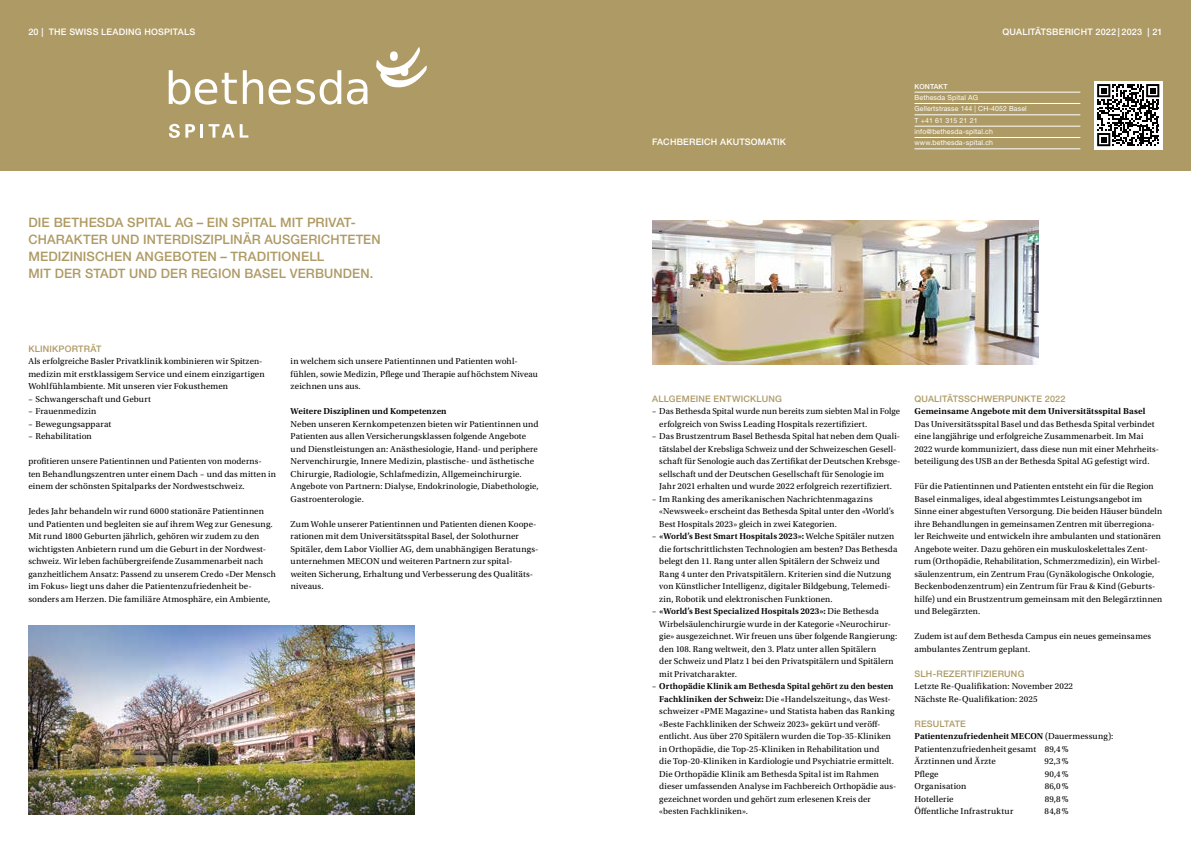
<style>
.page{position:relative;width:1191px;height:842px;background:#fff}
.page>*{position:absolute;margin:0;border:0;box-sizing:border-box;transform-origin:0 0}
.t1{font:500 13px/17px "Helvetica Neue LT Pro";letter-spacing:.01em;color:#ae9a64}
.t2{font:9px/12.5px "Utopia Std";letter-spacing:.01em;color:#000}
.t3{font:500 9px "Helvetica Neue LT Std";letter-spacing:.02em;color:#ae9a64}
.t4{font:600 9px "Utopia Std";letter-spacing:.01em;color:#000}
.t5{font:500 9px "Helvetica Neue LT Std";letter-spacing:.02em;color:#fff}
.t6{font:9px "Utopia Std";letter-spacing:.03em;color:#000}
.t7{font:7px/11.3px "Helvetica Neue LT Std";letter-spacing:.02em;color:#fff}
.t8{font:500 7px "Helvetica Neue LT Std";letter-spacing:.02em;color:#fff}
.s1{font-weight:600}
</style>
<div class="page">
<div style="left:0;top:0;width:1191px;height:171px;background:#ae9a64"></div>
<img style="left:652px;top:220px;width:386px;height:144px">
<img style="left:28px;top:625px;width:387px;height:189px">
<svg style="left:376px;top:47px;width:51px;height:41px"></svg>
<svg style="left:169px;top:70px;width:68px;height:35px"></svg>
<svg style="left:243px;top:70px;width:98px;height:35px"></svg>
<svg style="left:347px;top:79px;width:20px;height:26px"></svg>
<svg style="left:169px;top:124px;width:26px;height:14px"></svg>
<hr style="left:200px;top:124px;width:3px;height:14px;background:#fff">
<svg style="left:208px;top:124px;width:40px;height:14px"></svg>
<hr style="left:914px;top:92px;width:166px;height:1px;background:#fff">
<hr style="left:914px;top:103px;width:166px;height:1px;background:#fff">
<hr style="left:914px;top:115px;width:166px;height:1px;background:#fff">
<hr style="left:914px;top:126px;width:166px;height:1px;background:#fff">
<hr style="left:914px;top:137px;width:166px;height:1px;background:#fff">
<hr style="left:914px;top:148px;width:166px;height:1px;background:#fff">
<div style="left:1093px;top:81px;width:69px;height:68px;background:#fff"></div>
<svg style="left:1097px;top:84px;width:62px;height:62px"></svg>
<p class="t5" style="left:28px;top:26px;width:168px">20 | THE SWISS LEADING HOSPITALS</p>
<p class="t5" style="left:1002px;top:26px;width:162px">QUALITÄTSBERICHT 2022 | 2023 | 21</p>
<p class="t8" style="left:914px;top:82px;width:35px">KONTAKT</p>
<p class="t7" style="left:914px;top:92px;width:114px">Bethesda Spital AG<br>Gellertstrasse 144 | CH-4052 Basel<br>T +41 61 315 21 21 info@bethesda-spital.ch</p>
<h1 class="t1" style="left:28px;top:214px;width:354px">DIE BETHESDA SPITAL AG – EIN SPITAL MIT PRIVAT-CHARAKTER UND INTERDISZIPLINÄR AUSGERICHTETEN MEDIZINISCHEN ANGEBOTEN – TRADITIONELL<br>MIT DER STADT UND DER REGION BASEL VERBUNDEN.</h1>
<p class="t3" style="left:28px;top:343px;width:75px">KLINIKPORTRÄT</p>
<p class="t2" style="left:28px;top:355px;width:238px">Als erfolgreiche Basler Privatklinik kombinieren wir Spitzen&shy;medizin mit erstklassigem Service und einem einzigartigen<br>Wohlfühlambiente. Mit unseren vier Fokusthemen</p>
<p class="t2" style="left:28px;top:393px;width:124px">– Schwangerschaft und Geburt</p>
<p class="t2" style="left:28px;top:405px;width:70px">– Frauenmedizin</p>
<p class="t2" style="left:28px;top:418px;width:84px">– Bewegungsapparat</p>
<p class="t2" style="left:28px;top:430px;width:65px">– Rehabilitation</p>
<p class="t2" style="left:28px;top:455px;width:249px">profitieren unsere Patientinnen und Patienten von moderns&shy;ten Behandlungszentren unter einem Dach – und das mitten in einem der schönsten Spitalparks der Nordwestschweiz.</p>
<p class="t2" style="left:28px;top:505px;width:249px">Jedes Jahr behandeln wir rund 6000 stationäre Patientinnen und Patienten und begleiten sie auf ihrem Weg zur Genesung.<br>Mit rund 1800 Geburten jährlich, gehören wir zudem zu den wichtigsten Anbietern rund um die Geburt in der Nordwest&shy;schweiz. Wir leben fachübergreifende Zusammenarbeit nach ganzheitlichem Ansatz: Passend zu unserem Credo «Der Mensch im Fokus» liegt uns daher die Patientenzufriedenheit be&shy;sonders am Herzen. Die familiäre Atmosphäre, ein Ambiente,</p>
<p class="t2" style="left:291px;top:355px;width:249px">in welchem sich unsere Patientinnen und Patienten wohl&shy;fühlen, sowie Medizin, Pflege und Therapie auf höchstem Niveau zeichnen uns aus.</p>
<p class="t4" style="left:291px;top:406px;width:157px">Weitere Disziplinen und Kompetenzen</p>
<p class="t2" style="left:291px;top:418px;width:249px">Neben unseren Kernkompetenzen bieten wir Patientinnen und Patienten aus allen Versicherungsklassen folgende Angebote und Dienstleistungen an: Anästhesiologie, Hand- und periphere Nervenchirurgie, Innere Medizin, plastische- und ästhetische Chirurgie, Radiologie, Schlafmedizin, Allgemeinchirurgie.<br>Angebote von Partnern: Dialyse, Endokrinologie, Diabethologie, Gastroenterologie.</p>
<p class="t2" style="left:291px;top:518px;width:248px">Zum Wohle unserer Patientinnen und Patienten dienen Koope&shy;rationen mit dem Universitätsspital Basel, der Solothurner Spitäler, dem Labor Viollier AG, dem unabhängigen Beratungs&shy;unternehmen MECON und weiteren Partnern zur spital&shy;weiten Sicherung, Erhaltung und Verbesserung des Qualitäts&shy;niveaus.</p>
<p class="t5" style="left:652px;top:137px;width:135px">FACHBEREICH AKUTSOMATIK</p>
<p class="t7" style="left:914px;top:137px;width:80px">www.bethesda-spital.ch</p>
<p class="t3" style="left:652px;top:393px;width:131px">ALLGEMEINE ENTWICKLUNG</p>
<p class="t2" style="left:659px;top:405px;width:242px;text-indent:-7px">– Das Bethesda Spital wurde nun bereits zum siebten Mal in Folge erfolgreich von Swiss Leading Hospitals rezertifiziert.</p>
<p class="t2" style="left:659px;top:430px;width:241px;text-indent:-7px">– Das Brustzentrum Basel Bethesda Spital hat neben dem Quali&shy;tätslabel der Krebsliga Schweiz und der Schweizeschen Gesell&shy;schaft für Senologie auch das Zertifikat der Deutschen Krebsge&shy;sellschaft und der Deutschen Gesellschaft für Senologie im Jahr 2021 erhalten und wurde 2022 erfolgreich rezertifiziert.</p>
<p class="t2" style="left:659px;top:493px;width:236px;text-indent:-7px">– Im Ranking des amerikanischen Nachrichtenmagazins «Newsweek» erscheint das Bethesda Spital unter den «World’s<br>Best Hospitals 2023» gleich in zwei Kategorien.</p>
<p class="t2" style="left:659px;top:530px;width:240px;text-indent:-7px">– <span class="s1">«World’s Best Smart Hospitals 2023»:</span> Welche Spitäler nutzen die fortschrittlichsten Technologien am besten? Das Bethesda belegt den 11. Rang unter allen Spitälern der Schweiz und Rang 4 unter den Privatspitälern. Kriterien sind die Nutzung von Künstlicher Intelligenz, digitaler Bildgebung, Telemedi&shy;zin, Robotik und elektronischen Funktionen.</p>
<p class="t2" style="left:659px;top:605px;width:239px;text-indent:-7px">– <span class="s1">«World’s Best Specialized Hospitals 2023»:</span> Die Bethesda Wirbelsäulenchirurgie wurde in der Kategorie «Neurochirur&shy;gie» ausgezeichnet. Wir freuen uns über folgende Rangierung: den 108. Rang weltweit, den 3. Platz unter allen Spitälern<br>der Schweiz und Platz 1 bei den Privatspitälern und Spitälern mit Privatcharakter.</p>
<p class="t2" style="left:659px;top:680px;width:238px;text-indent:-7px">– <span class="s1">Orthopädie Klinik am Bethesda Spital gehört zu den besten Fachkliniken der Schweiz:</span> Die «Handelszeitung», das West&shy;schweizer «PME Magazine» und Statista haben das Ranking «Beste Fachkliniken der Schweiz 2023» gekürt und veröff&shy;entlicht. Aus über 270 Spitälern wurden die Top-35-Kliniken in Orthopädie, die Top-25-Kliniken in Rehabilitation und<br>die Top-20-Kliniken in Kardiologie und Psychiatrie ermittelt.<br>Die Orthopädie Klinik am Bethesda Spital ist im Rahmen dieser umfassenden Analyse im Fachbereich Orthopädie aus&shy;gezeichnet worden und gehört zum erlesenen Kreis der «besten Fachkliniken».</p>
<p class="t3" style="left:914px;top:393px;width:152px">QUALITÄTSSCHWERPUNKTE 2022</p>
<p class="t4" style="left:914px;top:406px;width:232px">Gemeinsame Angebote mit dem Universitätsspital Basel</p>
<p class="t2" style="left:914px;top:418px;width:246px">Das Universitätsspital Basel und das Bethesda Spital verbindet eine langjährige und erfolgreiche Zusammenarbeit. Im Mai 2022 wurde kommuniziert, dass diese nun mit einer Mehrheits&shy;beteiligung des USB an der Bethesda Spital AG gefestigt wird.</p>
<p class="t2" style="left:914px;top:480px;width:249px">Für die Patientinnen und Patienten entsteht ein für die Region Basel einmaliges, ideal abgestimmtes Leistungsangebot im Sinne einer abgestuften Versorgung. Die beiden Häuser bündeln ihre Behandlungen in gemeinsamen Zentren mit überregiona&shy;ler Reichweite und entwickeln ihre ambulanten und stationären Angebote weiter. Dazu gehören ein muskuloskelettales Zent&shy;rum (Orthopädie, Rehabilitation, Schmerzmedizin), ein Wirbel&shy;säulenzentrum, ein Zentrum Frau (Gynäkologische Onkologie, Beckenbodenzentrum) ein Zentrum für Frau &amp; Kind (Geburts&shy;hilfe) und ein Brustzentrum gemeinsam mit den Belegärztinnen und Belegärzten.</p>
<p class="t2" style="left:914px;top:630px;width:238px">Zudem ist auf dem Bethesda Campus ein neues gemeinsames ambulantes Zentrum geplant.</p>
<p class="t3" style="left:914px;top:668px;width:111px">SLH-REZERTIFIZIERUNG</p>
<p class="t2" style="left:914px;top:680px;width:160px">Letzte Re-Qualifikation: November 2022<br>Nächste Re-Qualifikation: 2025</p>
<p class="t3" style="left:914px;top:718px;width:53px">RESULTATE</p>
<p class="t2" style="left:914px;top:730px;width:200px"><span class="s1">Patientenzufriedenheit MECON</span> (Dauermessung):<br>Patientenzufriedenheit gesamt 89,4%<br>Ärztinnen und Ärzte</p>
<p class="t2" style="left:1044px;top:755px;width:25px">92,3%</p>
<p class="t2" style="left:914px;top:768px;width:26px">Pflege</p>
<p class="t2" style="left:1045px;top:768px;width:25px">90,4%</p>
<p class="t2" style="left:914px;top:780px;width:53px">Organisation</p>
<p class="t2" style="left:1044px;top:780px;width:25px">86,0%</p>
<p class="t2" style="left:914px;top:793px;width:41px">Hotellerie</p>
<p class="t2" style="left:1044px;top:793px;width:25px">89,8%</p>
<p class="t6" style="left:914px;top:807px;width:100px">Öffentliche Infrastruktur</p>
<p class="t2" style="left:1044px;top:805px;width:25px">84,8%</p>
</div>
